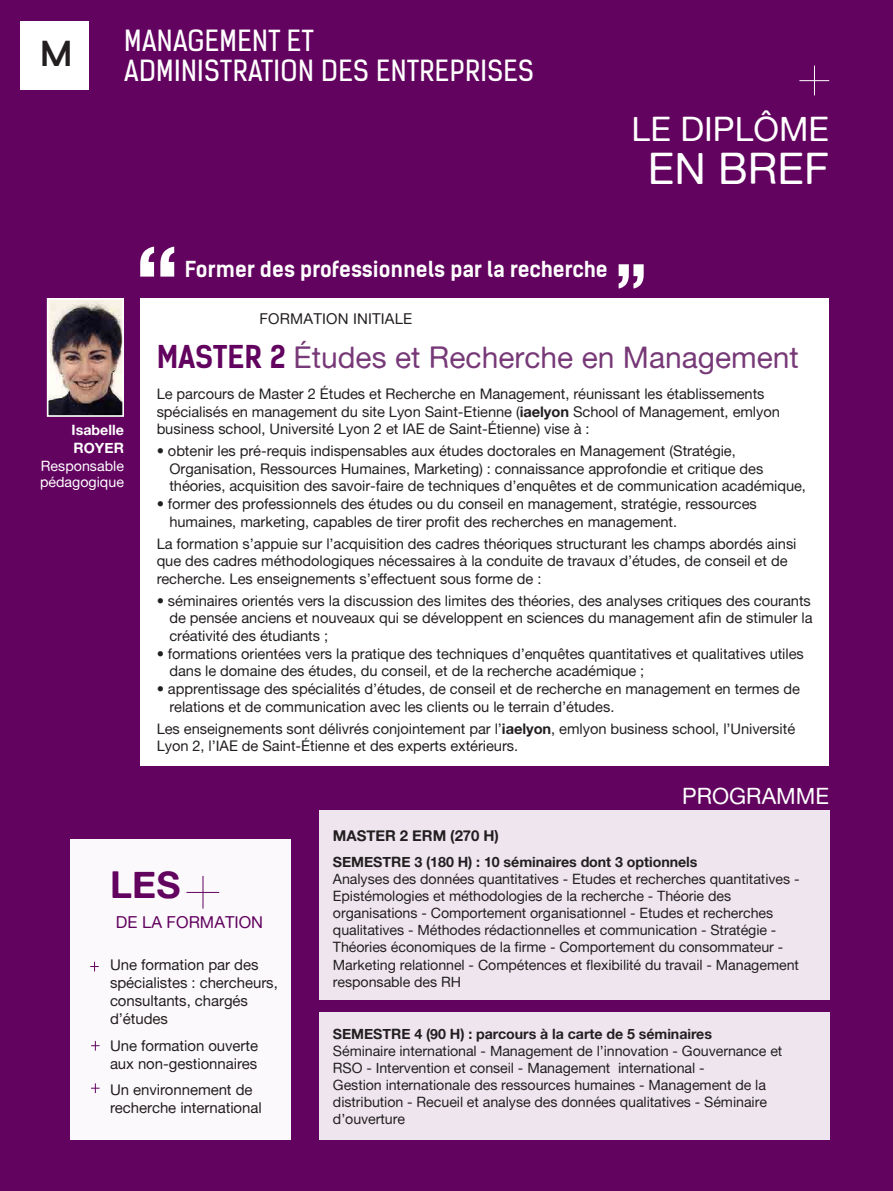
<style>
.page{position:relative;width:893px;height:1191px;background:#62035f}
.page>*{position:absolute;margin:0;border:0;box-sizing:border-box;transform-origin:0 0}
.t1{font:43.5px "Alte Haas Grotesk";color:#fff}
.t2{font:37.2px "Alte Haas Grotesk Bold";color:#62035f}
.t3{font:36px "Baron Neue";color:#231f20}
.t4{font:33.75px "Alte Haas Grotesk";color:#fff}
.t5{font:30px "Alte Haas Grotesk";color:#773977}
.t6{font:27.75px "Kelson Sans";letter-spacing:.015em;color:#fff}
.t7{font:22.5px "Alte Haas Grotesk";color:#fff}
.t8{font:700 21px "Kelson Sans";color:#fff}
.t9{font:16.5px "Alte Haas Grotesk";color:#62035f}
.t10{font:15px/18px "Alte Haas Grotesk";letter-spacing:-.005em;color:#231f20}
.t11{font:15px "Alte Haas Grotesk Bold";letter-spacing:-.005em;color:#231f20}
.t12{font:14.7px/17.7px "Alte Haas Grotesk";letter-spacing:-.005em;color:#231f20}
.t13{font:14.25px/17.1px "Alte Haas Grotesk";letter-spacing:-.005em;color:#231f20}
.t14{font:14.25px "Alte Haas Grotesk Bold";letter-spacing:-.005em;color:#231f20}
.t15{font:14.25px "Alte Haas Grotesk";color:#fff}
.t16{font:14.25px "Alte Haas Grotesk Bold";color:#fff}
.s1{font-family:"Kelson Sans";font-weight:700;color:#62035f}
.s2{font-family:"Alte Haas Grotesk Bold"}
</style>
<div class="page">
<div style="left:140px;top:298px;width:689px;height:467px;background:#fff"></div>
<div style="left:20px;top:21px;width:68px;height:68px;background:#fff"></div>
<svg style="left:140px;top:247px;width:34px;height:29px"></svg>
<svg style="left:619px;top:264px;width:25px;height:24px"></svg>
<svg style="left:814px;top:66px;width:1px;height:29px"></svg>
<hr style="left:799px;top:80px;width:30px;height:1px;background:#fff">
<div style="left:319px;top:810px;width:510px;height:189px;background:#eee5ee"></div>
<div style="left:71px;top:840px;width:220px;height:300px;background:#fff"></div>
<hr style="left:203px;top:876px;width:1px;height:32px;background:#62035f">
<hr style="left:186px;top:892px;width:33px;height:1px;background:#62035f">
<svg style="left:90px;top:961px;width:9px;height:10px"></svg>
<svg style="left:91px;top:1083px;width:9px;height:10px"></svg>
<svg style="left:91px;top:1041px;width:9px;height:9px"></svg>
<img style="left:50px;top:301px;width:71px;height:113px">
<div style="left:47px;top:298px;width:77px;height:119px;border:2px solid #fff"></div>
<div style="left:319px;top:1012px;width:510px;height:128px;background:#eee5ee"></div>
<p class="t3" style="left:40px;top:31px;width:34px">M</p>
<p class="t6" style="left:124px;top:23px;width:191px">MANAGEMENT ET</p>
<p class="t6" style="left:124px;top:53px;width:411px">ADMINISTRATION DES ENTREPRISES</p>
<p class="t4" style="left:632px;top:109px;width:199px">LE DIPLÔME</p>
<p class="t1" style="left:648px;top:142px;width:183px">EN BREF</p>
<p class="t8" style="left:185px;top:256px;width:425px">Former des professionnels par la recherche</p>
<p class="t16" style="left:72px;top:421px;width:54px">Isabelle</p>
<p class="t16" style="left:74px;top:439px;width:52px">ROYER</p>
<p class="t15" style="left:41px;top:457px;width:85px">Responsable</p>
<p class="t15" style="left:40px;top:473px;width:85px">pédagogique</p>
<p class="t10" style="left:260px;top:310px;width:154px">FORMATION INITIALE</p>
<p class="t5" style="left:157px;top:339px;width:644px"><span class="s1">MASTER 2</span> Études et Recherche en Management</p>
<p class="t12" style="left:157px;top:385px;width:625px">Le parcours de Master 2 Études et Recherche en Management, réunissant les établissements spécialisés en management du site Lyon Saint-Etienne (<span class="s2">iaelyon</span> School of Management, emlyon business school, Université Lyon 2 et IAE de Saint-Étienne) vise à :</p>
<p class="t12" style="left:169px;top:442px;width:638px;text-indent:-13px">• obtenir les pré-requis indispensables aux études doctorales en Management (Stratégie,<br>Organisation, Ressources Humaines, Marketing) : connaissance approfondie et critique des théories, acquisition des savoir-faire de techniques d’enquêtes et de communication académique,</p>
<p class="t12" style="left:169px;top:495px;width:589px;text-indent:-13px">• former des professionnels des études ou du conseil en management, stratégie, ressources humaines, marketing, capables de tirer profit des recherches en management.</p>
<p class="t12" style="left:157px;top:534px;width:641px">La formation s’appuie sur l’acquisition des cadres théoriques structurant les champs abordés ainsi que des cadres méthodologiques nécessaires à la conduite de travaux d’études, de conseil et de recherche. Les enseignements s’effectuent sous forme de :</p>
<p class="t12" style="left:169px;top:591px;width:645px;text-indent:-13px">• séminaires orientés vers la discussion des limites des théories, des analyses critiques des courants de pensée anciens et nouveaux qui se développent en sciences du management afin de stimuler la créativité des étudiants ;</p>
<p class="t12" style="left:169px;top:644px;width:636px;text-indent:-13px">• formations orientées vers la pratique des techniques d’enquêtes quantitatives et qualitatives utiles dans le domaine des études, du conseil, et de la recherche académique ;</p>
<p class="t12" style="left:169px;top:680px;width:632px;text-indent:-13px">• apprentissage des spécialités d’études, de conseil et de recherche en management en termes de relations et de communication avec les clients ou le terrain d’études.</p>
<p class="t12" style="left:157px;top:719px;width:640px">Les enseignements sont délivrés conjointement par l’<span class="s2">iaelyon</span>, emlyon business school, l’Université<br>Lyon 2, l’IAE de Saint-Étienne et des experts extérieurs.</p>
<p class="t7" style="left:682px;top:782px;width:149px">PROGRAMME</p>
<p class="t2" style="left:110px;top:862px;width:72px">LES</p>
<p class="t9" style="left:116px;top:912px;width:149px">DE LA FORMATION</p>
<p class="t10" style="left:110px;top:955px;width:169px">Une formation par des spécialistes : chercheurs, consultants, chargés d’études</p>
<p class="t10" style="left:110px;top:1036px;width:150px">Une formation ouverte aux non-gestionnaires</p>
<p class="t10" style="left:110px;top:1080px;width:153px">Un environnement de recherche international</p>
<p class="t11" style="left:333px;top:826px;width:168px">MASTER 2 ERM (270 H)</p>
<p class="t14" style="left:333px;top:853px;width:366px">SEMESTRE 3 (180 H) : 10 séminaires dont 3 optionnels</p>
<p class="t13" style="left:333px;top:870px;width:468px">Analyses des données quantitatives - Etudes et recherches quantitatives - Epistémologies et méthodologies de la recherche - Théorie des organisations - Comportement organisationnel - Etudes et recherches qualitatives - Méthodes rédactionnelles et communication - Stratégie - Théories économiques de la firme - Comportement du consommateur - Marketing relationnel - Compétences et flexibilité du travail - Management responsable des RH</p>
<p class="t14" style="left:333px;top:1025px;width:381px">SEMESTRE 4 (90 H) : parcours à la carte de 5 séminaires</p>
<p class="t13" style="left:333px;top:1042px;width:451px">Séminaire international - Management de l’innovation - Gouvernance et RSO - Intervention et conseil - Management international -<br>Gestion internationale des ressources humaines - Management de la distribution - Recueil et analyse des données qualitatives - Séminaire d’ouverture</p>
</div>
